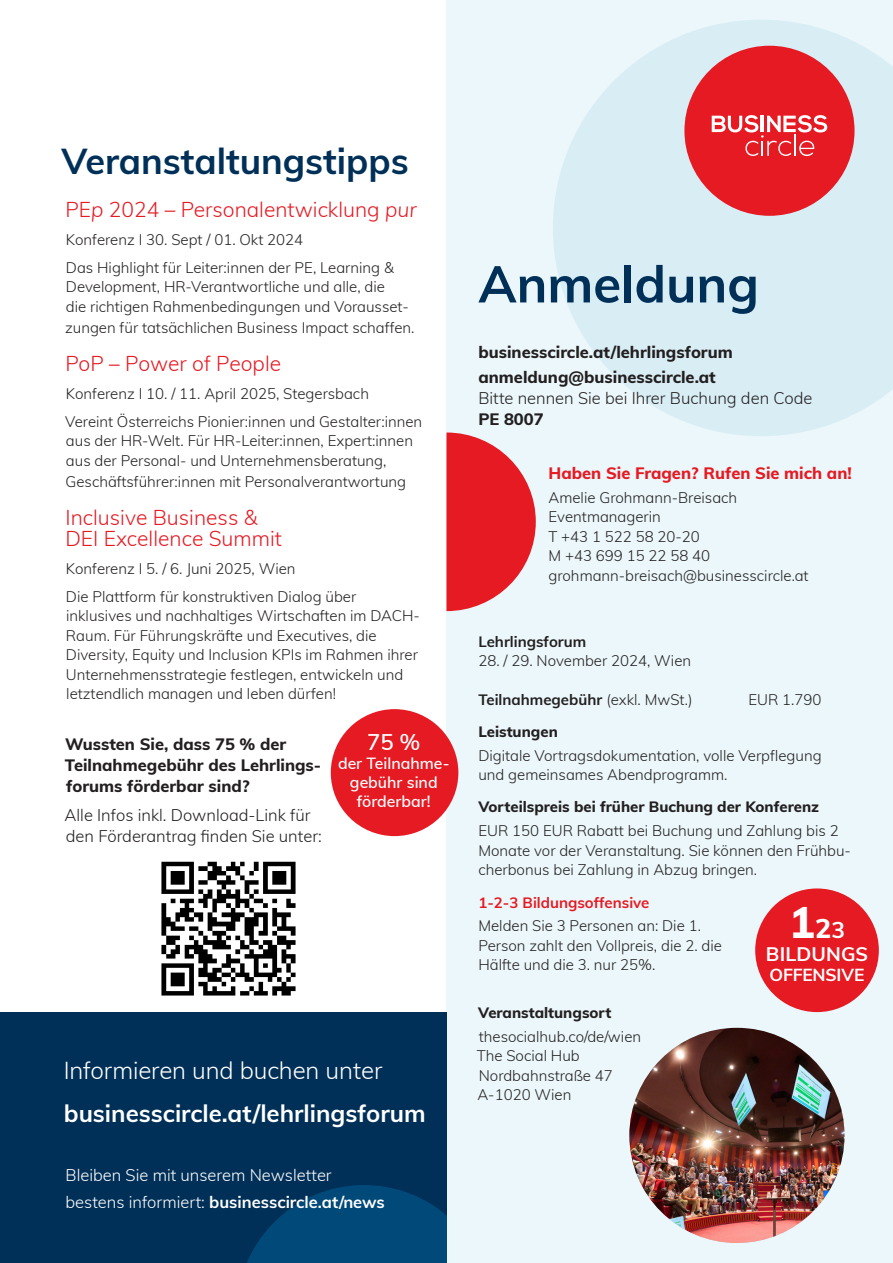
<style>
.page{position:relative;width:893px;height:1263px;background:#fff}
.page>*{position:absolute;margin:0;border:0;box-sizing:border-box;transform-origin:0 0}
.t1{font:700 51px "Muli";color:#003058}
.t2{font:800 44.1px "Muli";color:#fff}
.t3{font:700 36px "Muli";color:#003058}
.t4{font:700 24px "Muli";color:#fff}
.t5{font:300 24px "Muli";letter-spacing:-.005em;color:#fff}
.t6{font:600 22.2px "Muli";color:#fff}
.t7{font:300 21px/21px "Muli";color:#e51a23}
.t8{font:700 19.65px "Muli";letter-spacing:.005em;color:#fff}
.t9{font:700 17.4px "Muli";letter-spacing:-.01em;color:#fff}
.Muli_light_9_pt_12_s{font:300 16.5px/21px "Muli";color:#231f20}
.t10{font:800 16.5px/21px "Muli";color:#231f20}
.t11{font:300 16.5px/27px "Muli";color:#fff}
.Muli_light_9_pt_12_s-2{font:800 16.5px "Muli";color:#e51a23}
.t12{font:600 15.9px/19px "Muli";color:#fff;text-align:center}
.Muli_light_9_pt_12_s-3{font:300 15px/19.5px "Muli";color:#231f20}
.Muli_light_10_pt_13{font:300 15px/19.5px "Muli";color:#231f20}
.t13{font:800 15px "Muli";color:#231f20}
.t14{font:700 15px "Muli";color:#231f20}
.Muli_light_10_pt_13-2{font:700 15px "Muli";color:#e51a23}
.s1{font-style:italic}
.s2{font-weight:700}
.s3{font-weight:800}
.s4{font-weight:300}
.s5{font-size:27px}
.s6{font-weight:700;font-size:22.8px}
</style>
<div class="page">
<div style="left:446px;top:0;width:447px;height:1263px;background:#ebf7fa"></div>
<svg style="left:553px;top:20px;width:340px;height:416px;fill:#d9edf5"></svg>
<div style="left:684px;top:46px;width:170px;height:170px;background:#e51a23;border-radius:50%"></div>
<svg style="left:712px;top:115px;width:115px;height:41px"></svg>
<div style="left:0;top:1012px;width:446px;height:251px;background:#003058"></div>
<svg style="left:247px;top:1185px;width:199px;height:78px"></svg>
<img style="left:629px;top:1028px;width:215px;height:215px;border-radius:108px">
<div style="left:331px;top:709px;width:127px;height:127px;background:#e51a23;border-radius:50%"></div>
<svg style="left:446px;top:432px;width:90px;height:179px"></svg>
<div style="left:755px;top:888px;width:124px;height:124px;background:#e51a23;border-radius:50%"></div>
<img style="left:161px;top:861px;width:135px;height:135px">
<p class="t3" style="left:62px;top:135px;width:349px">Veranstaltungstipps</p>
<p class="t7" style="left:65px;top:198px;width:353px">PE<span class="s1">p</span> 2024 – Personalentwicklung <span class="s1">pur</span></p>
<p class="Muli_light_9_pt_12_s-3" style="left:66px;top:229px;width:239px">Konferenz I 30. Sept / 01. Okt 2024</p>
<p class="Muli_light_9_pt_12_s-3" style="left:66px;top:257px;width:344px">Das Highlight für Leiter:innen der PE, Learning &amp;<br>Development, HR-Verantwortliche und alle, die die richtigen Rahmenbedingungen und Vorausset-</p>
<p class="Muli_light_9_pt_12_s-3" style="left:65px;top:317px;width:351px">zungen für tatsächlichen Business Impact schaffen.</p>
<p class="t7" style="left:65px;top:352px;width:217px">PoP – Power of People</p>
<p class="Muli_light_9_pt_12_s-3" style="left:66px;top:383px;width:305px">Konferenz I 10. / 11. April 2025, Stegersbach</p>
<p class="Muli_light_9_pt_12_s-3" style="left:65px;top:411px;width:358px">Vereint Österreichs Pionier:innen und Gestalter:innen aus der HR-Welt. Für HR-Leiter:innen, Expert:innen aus der Personal- und Unternehmensberatung,</p>
<p class="Muli_light_9_pt_12_s-3" style="left:66px;top:471px;width:342px">Geschäftsführer:innen mit Personalverantwortung</p>
<p class="t7" style="left:65px;top:506px;width:218px">Inclusive Business &amp;<br>DEI Excellence Summit</p>
<p class="Muli_light_9_pt_12_s-3" style="left:66px;top:558px;width:231px">Konferenz I 5. / 6. Juni 2025, Wien</p>
<p class="Muli_light_9_pt_12_s-3" style="left:66px;top:586px;width:356px">Die Plattform für konstruktiven Dialog über inklusives und nachhaltiges Wirtschaften im DACH-Raum. Für Führungskräfte und Executives, die Diversity, Equity und Inclusion KPIs im Rahmen ihrer Unternehmensstrategie festlegen, entwickeln und letztendlich managen und leben dürfen!</p>
<p class="t10" style="left:65px;top:732px;width:258px">Wussten Sie, dass 75 % der<br>Teilnahmegebühr des Lehrlings&shy;forums förderbar sind?</p>
<p class="Muli_light_9_pt_12_s" style="left:65px;top:804px;width:259px">Alle Infos inkl. Download-Link für den Förderantrag finden Sie unter:</p>
<p class="t6" style="left:367px;top:726px;width:55px">75 %</p>
<p class="t12" style="left:338px;top:753px;width:113px">der Teilnahme&shy;gebühr sind förderbar!</p>
<p class="t5" style="left:64px;top:1053px;width:320px">Informieren und buchen unter</p>
<p class="t4" style="left:64px;top:1096px;width:363px">businesscircle.at/lehrlingsforum</p>
<p class="t11" style="left:66px;top:1161px;width:321px">Bleiben Sie mit unserem Newsletter bestens informiert: <span class="s2">businesscircle.at/news</span></p>
<p class="t1" style="left:478px;top:247px;width:282px">Anmeldung</p>
<p class="t10" style="left:478px;top:340px;width:256px">businesscircle.at/lehrlingsforum</p>
<p class="Muli_light_9_pt_12_s" style="left:478px;top:366px;width:336px"><span class="s3">anmeldung@businesscircle.at<br></span>Bitte nennen Sie bei Ihrer Buchung den Code<br><span class="s3">PE 8007</span></p>
<p class="Muli_light_9_pt_12_s-2" style="left:549px;top:461px;width:305px">Haben Sie Fragen? Rufen Sie mich an!</p>
<p class="Muli_light_9_pt_12_s-3" style="left:549px;top:487px;width:262px">Amelie Grohmann-Breisach<br>Eventmanagerin<br>T +43 1 522 58 20-20<br>M +43 699 15 22 58 40 grohmann-breisach@businesscircle.at</p>
<p class="t14" style="left:478px;top:630px;width:109px">Lehrlingsforum</p>
<p class="Muli_light_9_pt_12_s-3" style="left:478px;top:650px;width:214px">28. / 29. November 2024, Wien</p>
<p class="t14" style="left:478px;top:688px;width:216px">Teilnahmegebühr <span class="s4">(exkl. MwSt.)</span></p>
<p class="Muli_light_9_pt_12_s-3" style="left:748px;top:689px;width:75px">EUR 1.790</p>
<p class="t13" style="left:478px;top:721px;width:81px">Leistungen</p>
<p class="Muli_light_9_pt_12_s-3" style="left:478px;top:745px;width:345px">Digitale Vortragsdokumentation, volle Verpflegung und gemeinsames Abendprogramm.</p>
<p class="t13" style="left:478px;top:796px;width:342px">Vorteilspreis bei früher Buchung der Konferenz</p>
<p class="Muli_light_9_pt_12_s-3" style="left:478px;top:820px;width:374px">EUR 150 EUR Rabatt bei Buchung und Zahlung bis 2<br>Monate vor der Veranstaltung. Sie können den Frühbu&shy;cherbonus bei Zahlung in Abzug bringen.</p>
<p class="Muli_light_10_pt_13-2" style="left:478px;top:891px;width:173px">1-2-3 Bildungsoffensive</p>
<p class="Muli_light_10_pt_13" style="left:478px;top:915px;width:245px">Melden Sie 3 Personen an: Die 1.<br>Person zahlt den Vollpreis, die 2. die<br>Hälfte und die 3. nur 25%.</p>
<p class="t2" style="left:789px;top:889px;width:58px">1<span class="s5">2</span><span class="s6">3</span></p>
<p class="t8" style="left:766px;top:940px;width:104px">BILDUNGS</p>
<p class="t9" style="left:769px;top:962px;width:96px">OFFENSIVE</p>
<p class="t13" style="left:478px;top:1001px;width:135px">Veranstaltungsort</p>
<p class="Muli_light_9_pt_12_s-3" style="left:477px;top:1026px;width:166px">thesocialhub.co/de/wien<br>The Social Hub<br>Nordbahnstraße 47<br>A-1020 Wien</p>
</div>
